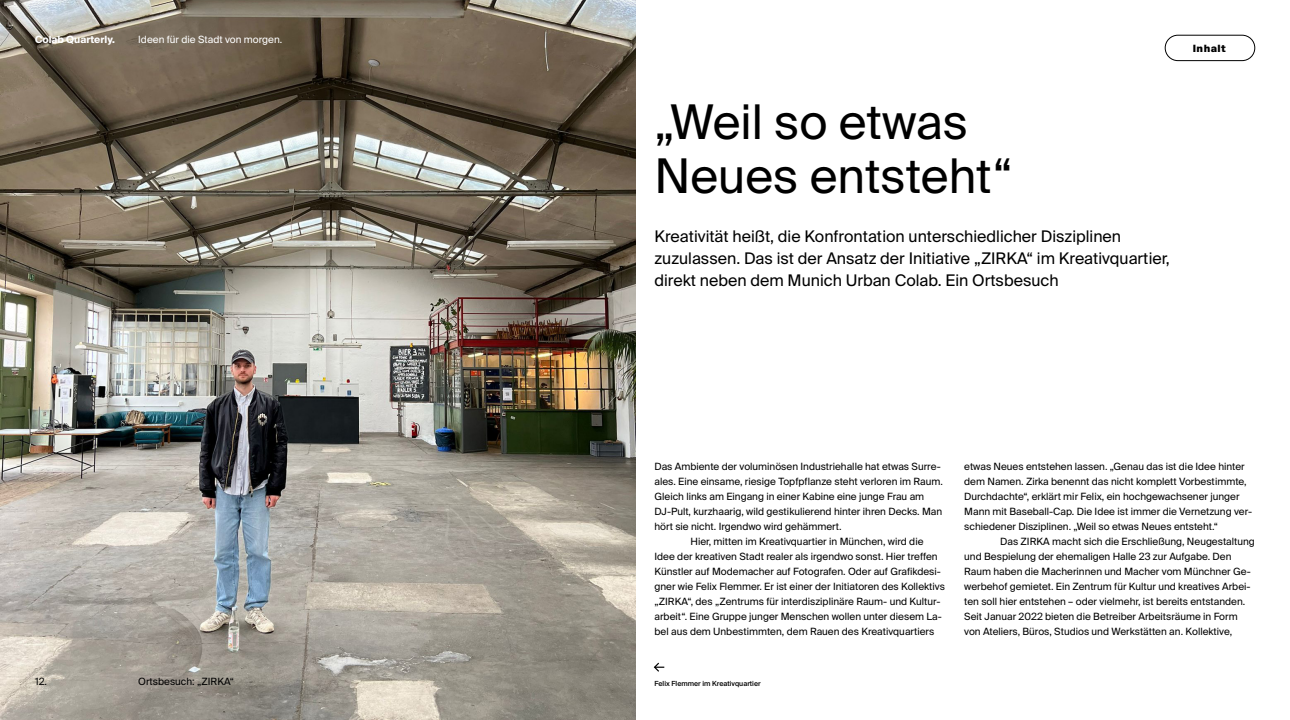
<style>
.page{position:relative;width:1290px;height:720px;background:#fff}
.page>*{position:absolute;margin:0;border:0;box-sizing:border-box;transform-origin:0 0}
.t1{font:47.8px/54px "Suisse Intl";color:#000}
.t2{font:16px/22px "Suisse Intl";color:#000}
.t3{font:10px/15px "Suisse Intl";color:#000}
.t4{font:10px "Suisse Intl";color:#fff}
.t5{font:700 10px "Suisse Intl";color:#fff}
.t6{font:900 10px "Suisse Intl";letter-spacing:.05em;color:#000}
.t7{font:500 7px "Suisse Intl";color:#000}
</style>
<div class="page">
<img style="left:0;top:0;width:636px;height:720px">
<svg style="left:653px;top:662px;width:11px;height:10px"></svg>
<div style="left:1165px;top:35px;width:90px;height:26px;border:1px solid #000;border-radius:13px"></div>
<p class="t5" style="left:35px;top:33px;width:81px">Colab Quarterly.</p>
<p class="t4" style="left:138px;top:33px;width:146px">Ideen für die Stadt von morgen.</p>
<h1 class="t1" style="left:654px;top:95px;width:359px">„Weil so etwas<br>Neues entsteht“</h1>
<h2 class="t2" style="left:654px;top:226px;width:517px">Kreativität heißt, die Konfrontation unterschiedlicher Disziplinen zuzulassen. Das ist der Ansatz der Initiative „ZIRKA“ im Kreativquartier, direkt neben dem Munich Urban Colab. Ein Ortsbesuch</h2>
<p class="t6" style="left:1193px;top:42px;width:35px">Inhalt</p>
<p class="t3" style="left:654px;top:459px;width:288px">Das Ambiente der voluminösen Industriehalle hat etwas Surre-</p>
<p class="t3" style="left:654px;top:474px;width:290px">ales. Eine einsame, riesige Topfpflanze steht verloren im Raum.</p>
<p class="t3" style="left:654px;top:489px;width:271px">Gleich links am Eingang in einer Kabine eine junge Frau am</p>
<p class="t3" style="left:654px;top:504px;width:289px">DJ-Pult, kurzhaarig, wild gestikulierend hinter ihren Decks. Man</p>
<p class="t3" style="left:654px;top:519px;width:188px">hört sie nicht. Irgendwo wird gehämmert.</p>
<p class="t3" style="left:690px;top:534px;width:234px">Hier, mitten im Kreativquartier in München, wird die</p>
<p class="t3" style="left:654px;top:549px;width:285px">Idee der kreativen Stadt realer als irgendwo sonst. Hier treffen</p>
<p class="t3" style="left:654px;top:564px;width:288px">Künstler auf Modemacher auf Fotografen. Oder auf Grafikdesi-</p>
<p class="t3" style="left:654px;top:579px;width:292px">gner wie Felix Flemmer. Er ist einer der Initiatoren des Kollektivs</p>
<p class="t3" style="left:654px;top:594px;width:288px">„ZIRKA“, des „Zentrums für interdisziplinäre Raum- und Kultur-</p>
<p class="t3" style="left:654px;top:609px;width:289px">arbeit“. Eine Gruppe junger Menschen wollen unter diesem La-</p>
<p class="t3" style="left:654px;top:624px;width:281px">bel aus dem Unbestimmten, dem Rauen des Kreativquartiers</p>
<p class="t3" style="left:964px;top:459px;width:289px">etwas Neues entstehen lassen. „Genau das ist die Idee hinter dem Namen. Zirka benennt das nicht komplett Vorbestimmte, Durchdachte“, erklärt mir Felix, ein hochgewachsener junger Mann mit Baseball-Cap. Die Idee ist immer die Vernetzung ver&shy;schiedener Disziplinen. „Weil so etwas Neues entsteht.“</p>
<p class="t3" style="left:964px;top:534px;width:292px;text-indent:36px">Das ZIRKA macht sich die Erschließung, Neugestaltung und Bespielung der ehemaligen Halle 23 zur Aufgabe. Den Raum haben die Macherinnen und Macher vom Münchner Ge&shy;werbehof gemietet. Ein Zentrum für Kultur und kreatives Arbei&shy;ten soll hier entstehen – oder vielmehr, ist bereits entstanden.<br>Seit Januar 2022 bieten die Betreiber Arbeitsräume in Form von Ateliers, Büros, Studios und Werkstätten an. Kollektive,</p>
<p class="t3" style="left:35px;top:674px;width:14px">12.</p>
<p class="t3" style="left:138px;top:674px;width:97px">Ortsbesuch: „ZIRKA“</p>
<p class="t7" style="left:654px;top:680px;width:108px">Felix Flemmer im Kreativquartier</p>
</div>
